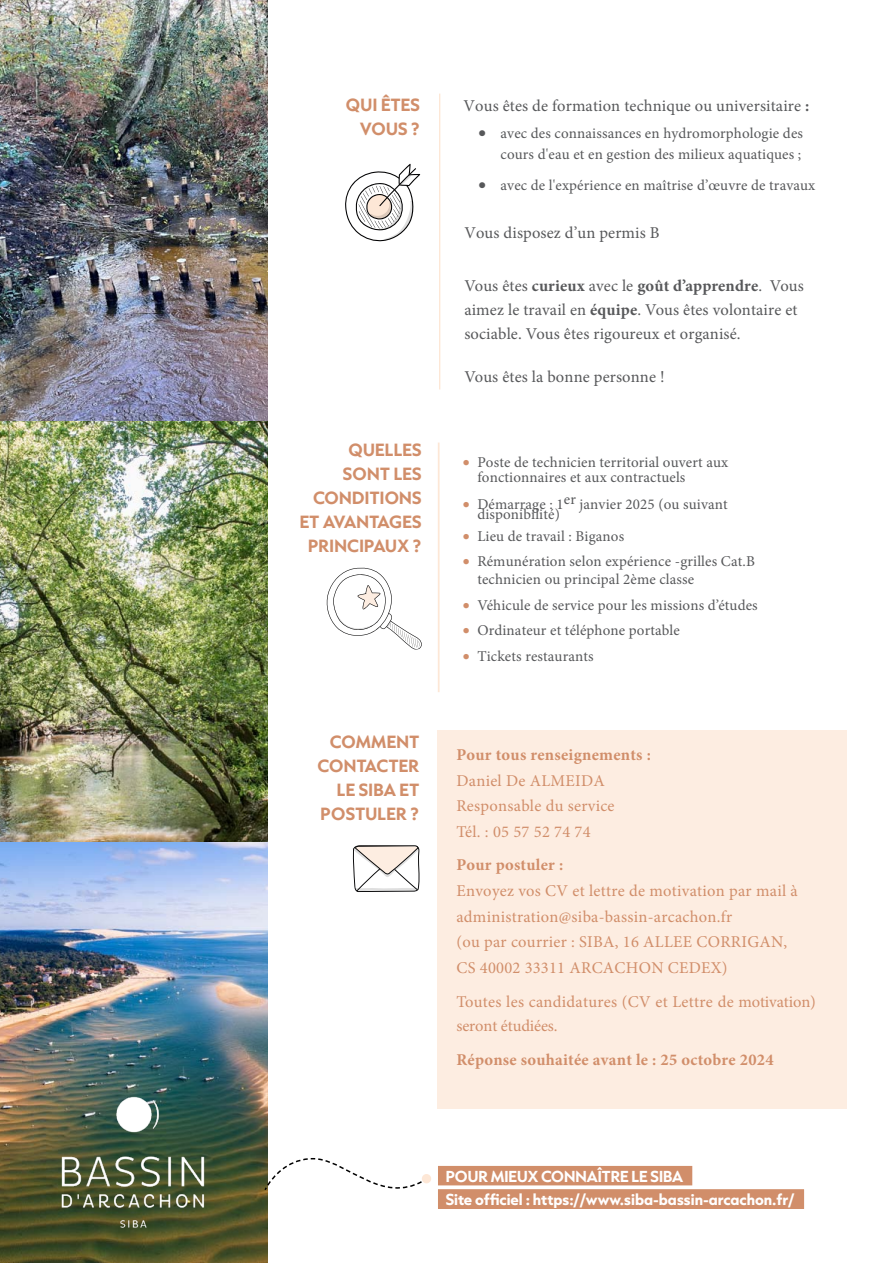
<style>
.page{position:relative;width:893px;height:1263px;background:#fff}
.page>*{position:absolute;margin:0;border:0;box-sizing:border-box;transform-origin:0 0}
.t1{font:16.5px/25.7px "Minion Pro";letter-spacing:.015em;color:#d18e6a}
.t2{font:16.5px/23.9px "Minion Pro";letter-spacing:.01em;color:#57585a}
.t3{font:700 16.5px "Minion Pro";letter-spacing:.015em;color:#d18e6a}
.t4{font:15px/21.6px "Minion Pro";letter-spacing:.01em;color:#57585a}
.t5{font:700 15px/24px "Capitana";letter-spacing:.02em;color:#d18e6a;text-align:right}
.t6{font:700 13.5px/23.5px "Capitana";color:#fff}
.s1{font-weight:700}
.s2{color:#d18e6a}
</style>
<div class="page">
<img style="left:0;top:0;width:268px;height:421px">
<img style="left:0;top:421px;width:268px;height:421px">
<img style="left:0;top:842px;width:268px;height:421px">
<hr style="left:438px;top:442px;width:1px;height:250px;background:#fde7d6">
<svg style="left:326px;top:567px;width:96px;height:83px"></svg>
<hr style="left:439px;top:94px;width:1px;height:295px;background:#fde7d6">
<svg style="left:345px;top:164px;width:75px;height:78px"></svg>
<svg style="left:367px;top:194px;width:25px;height:25px"></svg>
<div style="left:437px;top:730px;width:410px;height:379px;background:#fdede1"></div>
<svg style="left:353px;top:845px;width:67px;height:47px"></svg>
<svg style="left:264px;top:1157px;width:164px;height:46px"></svg>
<div style="left:422px;top:1174px;width:9px;height:9px;background:#fde7d6;border-radius:50%"></div>
<img style="left:47px;top:1070px;width:174px;height:175px">
<div style="left:438px;top:1166px;width:254px;height:19px;background:#d18e6a"></div>
<div style="left:438px;top:1189px;width:366px;height:20px;background:#d18e6a"></div>
<p class="t5" style="left:346px;top:92px;width:76px">QUI ÊTES<br>VOUS ?</p>
<p class="t5" style="left:300px;top:437px;width:123px">QUELLES<br>SONT LES<br>CONDITIONS<br>ET AVANTAGES<br>PRINCIPAUX ?</p>
<p class="t5" style="left:318px;top:729px;width:103px">COMMENT<br>CONTACTER<br>LE SIBA ET<br>POSTULER ?</p>
<p class="t2" style="left:463px;top:94px;width:347px">Vous êtes de formation technique ou universitaire <span class="s1">:</span></p>
<p class="t4" style="left:479px;top:122px;width:326px;text-align:right">• avec des connaissances en hydromorphologie des cours d'eau et en gestion des milieux aquatiques ;</p>
<p class="t4" style="left:479px;top:174px;width:338px">• avec de l'expérience en maîtrise d’œuvre de travaux</p>
<p class="t2" style="left:464px;top:221px;width:197px">Vous disposez d’un permis B</p>
<p class="t2" style="left:464px;top:274px;width:341px">Vous êtes <span class="s1">curieux</span> avec le <span class="s1">goût d’apprendre</span>. Vous aimez le travail en <span class="s1">équipe</span>. Vous êtes volontaire et sociable. Vous êtes rigoureux et organisé.</p>
<p class="t2" style="left:464px;top:365px;width:202px">Vous êtes la bonne personne !</p>
<p class="t4" style="left:477px;top:455px;width:252px;line-height:14.7px;text-indent:-15px"><span class="s2">•</span> Poste de technicien territorial ouvert aux fonctionnaires et aux contractuels</p>
<p class="t4" style="left:463px;top:493px;width:267px"><span class="s2">•</span> Démarrage : 1er janvier 2025 (ou suivant</p>
<p class="t4" style="left:477px;top:503px;width:84px">disponibilité)</p>
<p class="t4" style="left:463px;top:525px;width:163px"><span class="s2">•</span> Lieu de travail : Biganos</p>
<p class="t4" style="left:477px;top:553px;width:279px;line-height:18px;text-indent:-15px"><span class="s2">•</span> Rémunération selon expérience -grilles Cat.B technicien ou principal 2ème classe</p>
<p class="t4" style="left:463px;top:594px;width:296px"><span class="s2">•</span> Véhicule de service pour les missions d’études</p>
<p class="t4" style="left:463px;top:620px;width:219px"><span class="s2">•</span> Ordinateur et téléphone portable</p>
<p class="t4" style="left:463px;top:645px;width:132px"><span class="s2">•</span> Tickets restaurants</p>
<p class="t3" style="left:456px;top:743px;width:196px">Pour tous renseignements :</p>
<p class="t1" style="left:456px;top:767px;width:160px">Daniel De ALMEIDA<br>Responsable du service<br>Tél. : 05 57 52 74 74</p>
<p class="t3" style="left:456px;top:853px;width:108px">Pour postuler :</p>
<p class="t1" style="left:456px;top:878px;width:343px">Envoyez vos CV et lettre de motivation par mail à administration@siba-bassin-arcachon.fr<br>(ou par courrier : SIBA, 16 ALLEE CORRIGAN, CS 40002 33311 ARCACHON CEDEX)</p>
<p class="t1" style="left:456px;top:989px;width:361px;line-height:24.5px">Toutes les candidatures (CV et Lettre de motivation) seront étudiées.</p>
<p class="t3" style="left:456px;top:1047px;width:319px">Réponse souhaitée avant le : 25 octobre 2024</p>
<p class="t6" style="left:446px;top:1164px;width:351px">POUR MIEUX CONNAÎTRE LE SIBA<br>Site officiel : https://www.siba-bassin-arcachon.fr/</p>
</div>
